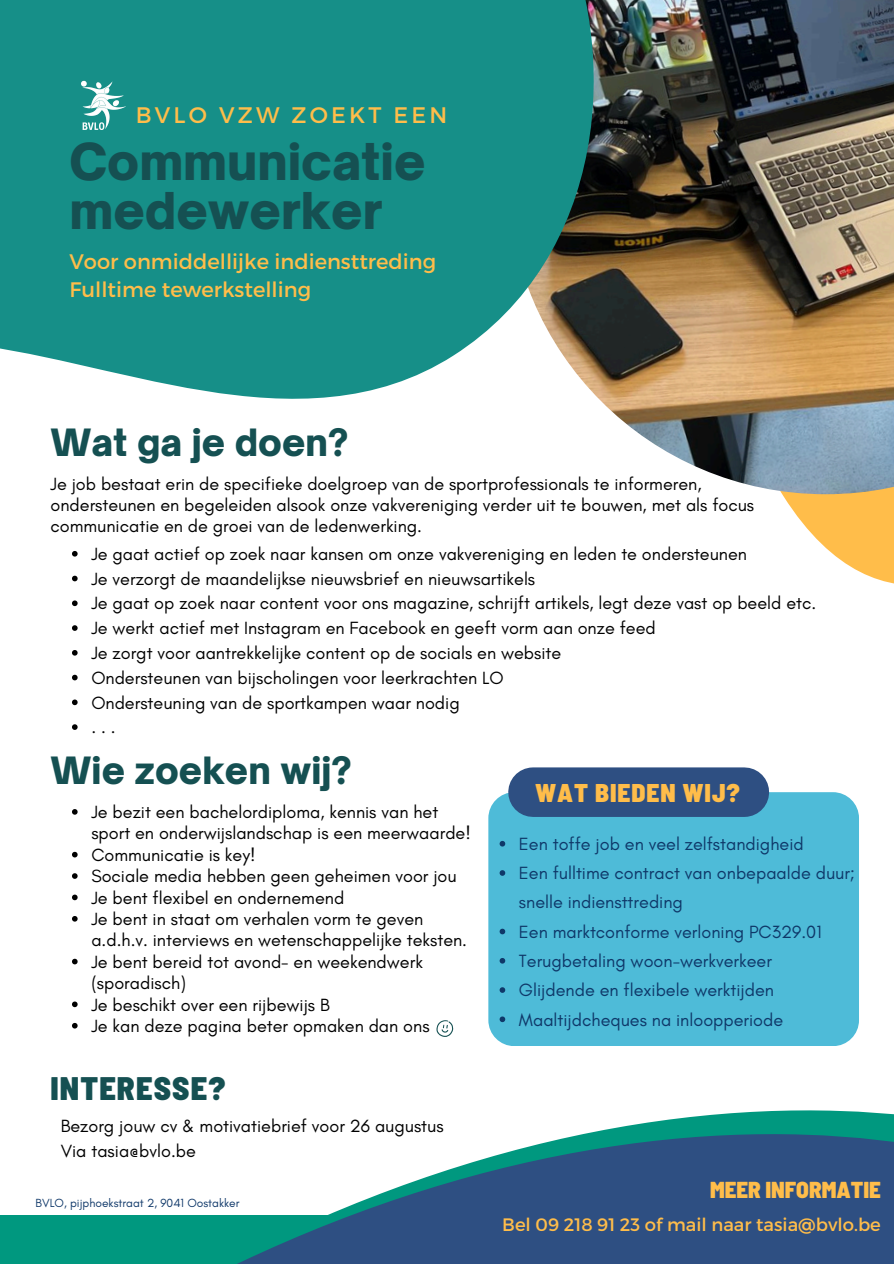
<style>
.page{position:relative;width:894px;height:1264px;background:#fff}
.page>*{position:absolute;margin:0;border:0;box-sizing:border-box;transform-origin:0 0}
.t1{font:900 48.6px/49.5px "Open Sauce One";color:#155052}
.t2{font:900 36px "Open Sauce One";color:#155052}
.t3{font:900 semi-condensed 32.55px "Barlow";letter-spacing:.035em;color:#155052}
.t4{font:900 semi-condensed 25.65px "Barlow";letter-spacing:.035em;color:#ffbd4a}
.t5{font:900 semi-condensed 22.95px "Barlow";color:#ffbd4a}
.t6{font:22.5px "Montserrat";letter-spacing:.14em;color:#ffbd4a}
.t7{font:21px "Montserrat";color:#ffbd4a}
.t8{font:18px/21.3px "Glacial Indifference";color:#000}
.t9{font:18px/29.2px "Glacial Indifference";color:#0f3869}
.t10{font:18px "Montserrat";color:#ffbd4a}
.t11{font:12px "Glacial Indifference";color:#0f3869}
</style>
<div class="page">
<svg style="left:782px;top:494px;width:111px;height:90px;fill:#ffbd4a"></svg>
<img style="left:734px;top:0;width:159px;height:494px">
<svg style="left:0;top:0;width:734px;height:481px;fill:#168f88"></svg>
<div style="left:488px;top:792px;width:370px;height:254px;background:#4ebbd8;border-radius:26px"></div>
<div style="left:533px;top:767px;width:211px;height:50px;background:#2e4f82"></div>
<div style="left:0;top:1215px;width:893px;height:48px;background:#00987f"></div>
<svg style="left:239px;top:1110px;width:654px;height:153px;fill:#2e4f82"></svg>
<img style="left:81px;top:74px;width:56px;height:55px">
<svg style="left:72px;top:809px;width:6px;height:5px"></svg>
<svg style="left:72px;top:851px;width:6px;height:6px"></svg>
<svg style="left:72px;top:873px;width:6px;height:5px"></svg>
<svg style="left:72px;top:894px;width:6px;height:6px"></svg>
<svg style="left:72px;top:916px;width:6px;height:5px"></svg>
<svg style="left:72px;top:958px;width:6px;height:6px"></svg>
<svg style="left:72px;top:1001px;width:6px;height:6px"></svg>
<svg style="left:72px;top:1022px;width:6px;height:6px"></svg>
<svg style="left:436px;top:1020px;width:17px;height:17px"></svg>
<svg style="left:499px;top:841px;width:6px;height:5px"></svg>
<svg style="left:499px;top:870px;width:6px;height:5px"></svg>
<svg style="left:499px;top:928px;width:6px;height:6px"></svg>
<svg style="left:499px;top:958px;width:6px;height:5px"></svg>
<svg style="left:499px;top:987px;width:6px;height:5px"></svg>
<svg style="left:499px;top:1016px;width:6px;height:6px"></svg>
<svg style="left:72px;top:551px;width:6px;height:5px"></svg>
<svg style="left:72px;top:575px;width:6px;height:6px"></svg>
<svg style="left:72px;top:600px;width:6px;height:6px"></svg>
<svg style="left:72px;top:625px;width:6px;height:6px"></svg>
<svg style="left:72px;top:650px;width:6px;height:5px"></svg>
<svg style="left:72px;top:674px;width:6px;height:6px"></svg>
<svg style="left:72px;top:699px;width:6px;height:6px"></svg>
<svg style="left:72px;top:724px;width:6px;height:6px"></svg>
<p class="t6" style="left:136px;top:101px;width:313px">BVLO VZW ZOEKT EEN</p>
<p class="t1" style="left:69px;top:136px;width:357px">Communicatie medewerker</p>
<p class="t7" style="left:69px;top:248px;width:368px">Voor onmiddellijke indiensttreding</p>
<p class="t7" style="left:69px;top:276px;width:243px">Fulltime tewerkstelling</p>
<p class="t2" style="left:50px;top:420px;width:299px">Wat ga je doen?</p>
<p class="t8" style="left:50px;top:472px;width:705px">Je job bestaat erin de specifieke doelgroep van de sportprofessionals te informeren, ondersteunen en begeleiden alsook onze vakvereniging verder uit te bouwen, met als focus communicatie en de groei van de ledenwerking.</p>
<p class="t8" style="left:91px;top:543px;width:657px">Je gaat actief op zoek naar kansen om onze vakvereniging en leden te ondersteunen</p>
<p class="t8" style="left:91px;top:567px;width:445px">Je verzorgt de maandelijkse nieuwsbrief en nieuwsartikels</p>
<p class="t8" style="left:91px;top:592px;width:726px">Je gaat op zoek naar content voor ons magazine, schrijft artikels, legt deze vast op beeld etc.</p>
<p class="t8" style="left:91px;top:617px;width:565px">Je werkt actief met Instagram en Facebook en geeft vorm aan onze feed</p>
<p class="t8" style="left:91px;top:642px;width:471px">Je zorgt voor aantrekkelijke content op de socials en website</p>
<p class="t8" style="left:91px;top:666px;width:414px">Ondersteunen van bijscholingen voor leerkrachten LO</p>
<h2 class="t8" style="left:91px;top:691px;width:370px">Ondersteuning van de sportkampen waar nodig</h2>
<p class="t8" style="left:91px;top:716px;width:26px">...</p>
<p class="t2" style="left:50px;top:748px;width:303px">Wie zoeken wij?</p>
<p class="t4" style="left:535px;top:776px;width:206px">WAT BIEDEN WIJ?</p>
<h6 class="t8" style="left:91px;top:801px;width:381px">Je bezit een bachelordiploma, kennis van het sport en onderwijslandschap is een meerwaarde!</h6>
<h1 class="t8" style="left:91px;top:843px;width:165px">Communicatie is key!</h1>
<p class="t8" style="left:91px;top:865px;width:367px">Sociale media hebben geen geheimen voor jou</p>
<p class="t8" style="left:91px;top:886px;width:254px">Je bent flexibel en ondernemend</p>
<p class="t8" style="left:91px;top:908px;width:377px">Je bent in staat om verhalen vorm te geven a.d.h.v. interviews en wetenschappelijke teksten.</p>
<p class="t8" style="left:91px;top:950px;width:333px">Je bent bereid tot avond- en weekendwerk (sporadisch)</p>
<p class="t8" style="left:91px;top:993px;width:240px">Je beschikt over een rijbewijs B</p>
<p class="t8" style="left:91px;top:1014px;width:339px">Je kan deze pagina beter opmaken dan ons</p>
<p class="t3" style="left:50px;top:1067px;width:176px">INTERESSE?</p>
<p class="t8" style="left:61px;top:1115px;width:384px">Bezorg jouw cv &amp; motivatiebrief voor 26 augustus</p>
<p class="t8" style="left:61px;top:1140px;width:137px">Via tasia@bvlo.be</p>
<p class="t11" style="left:36px;top:1195px;width:205px">BVLO, pijphoekstraat 2, 9041 Oostakker</p>
<p class="t9" style="left:519px;top:829px;width:286px">Een toffe job en veel zelfstandigheid</p>
<p class="t9" style="left:519px;top:858px;width:337px">Een fulltime contract van onbepaalde duur; snelle indiensttreding</p>
<p class="t9" style="left:519px;top:916px;width:304px">Een marktconforme verloning PC329.01</p>
<p class="t9" style="left:519px;top:946px;width:254px">Terugbetaling woon-werkverkeer</p>
<p class="t9" style="left:519px;top:975px;width:256px">Glijdende en flexibele werktijden</p>
<p class="t9" style="left:519px;top:1004px;width:266px">Maaltijdcheques na inloopperiode</p>
<p class="t5" style="left:709px;top:1174px;width:172px">MEER INFORMATIE</p>
<p class="t10" style="left:502px;top:1212px;width:380px">Bel 09 218 91 23 of mail naar tasia@bvlo.be</p>
</div>
